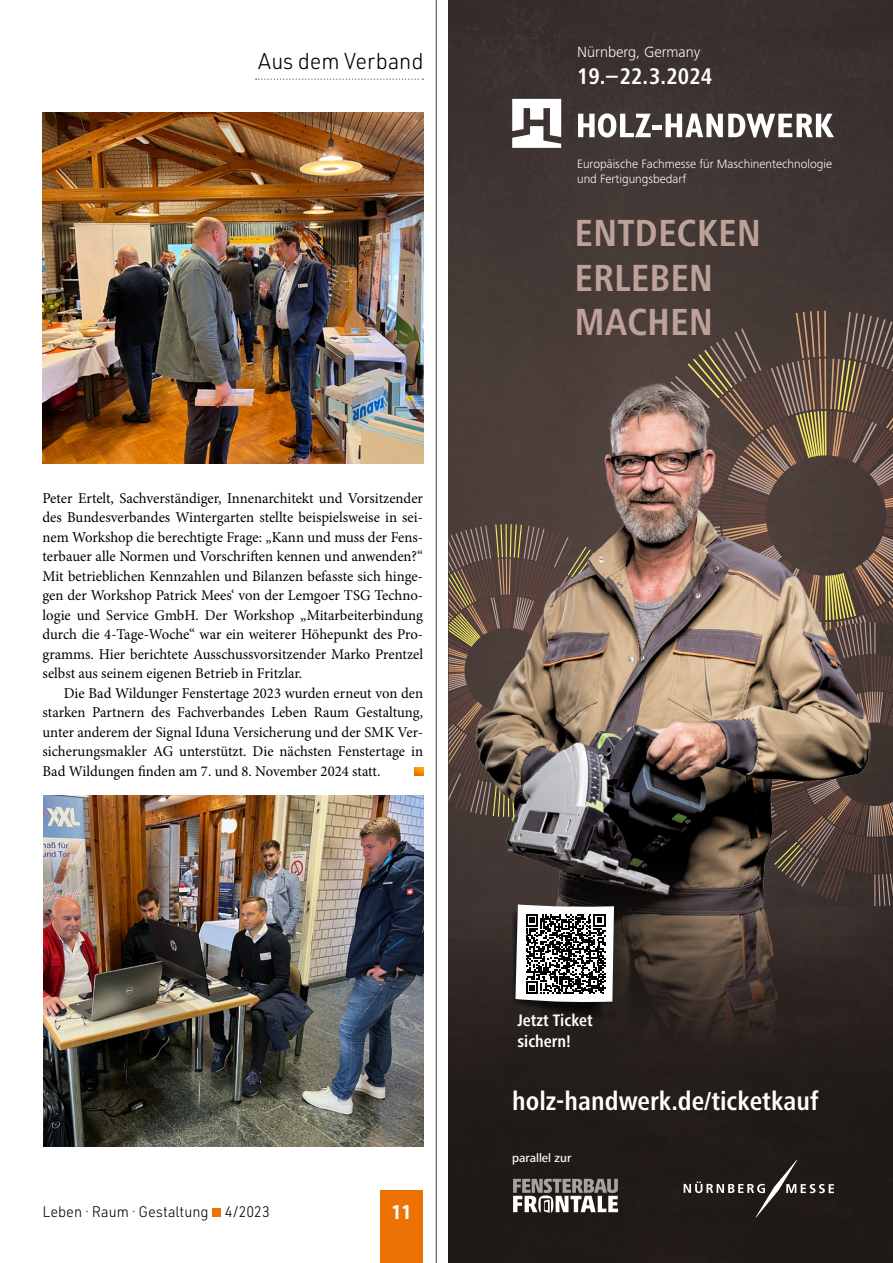
<style>
.page{position:relative;width:893px;height:1263px;background:#fff}
.page>*{position:absolute;margin:0;border:0;box-sizing:border-box;transform-origin:0 0}
.t1{font:700 condensed 39.15px/44.7px "Frutiger Next LTW1 G";color:#bea198}
.t2{font:700 condensed 27px "Frutiger Next LTW1 G";color:#fff}
.t3{font:700 condensed 23.4px "Frutiger Next LTW1 G";color:#fff}
.t4{font:300 22.5px "URWDIN";color:#000;scale:.96 1}
.t5{font:700 19.5px "URWDIN";color:#fff;scale:.96 1}
.t6{font:700 condensed 17.25px/20.7px "Frutiger Next LTW1 G";color:#fff}
.t7{font:300 15.3px "Frutiger Next LTW1 G";color:#fff}
.t8{font:15px/19.5px "Minion Pro";color:#000;text-align:justify}
.t9{font:300 15px "URWDIN";color:#000;scale:.96 1}
.t10{font:300 12.6px/15.3px "Frutiger Next LTW1 G";color:#fff}
.t11{font:500 12.3px "Frutiger Next LTW1 G";color:#fff}
</style>
<div class="page">
<div style="left:212px;top:1208px;width:9px;height:9px;background:#ee7203"></div>
<div style="left:381px;top:1191px;width:42px;height:72px;background:#ee7203"></div>
<svg style="left:256px;top:78px;width:167px;height:2px"></svg>
<div style="left:449px;top:0;width:444px;height:224px;background:#3c3330"></div>
<div style="left:449px;top:224px;width:444px;height:87px;background:#433935"></div>
<div style="left:449px;top:900px;width:444px;height:363px;background:#211b18"></div>
<svg style="left:684px;top:1160px;width:150px;height:57px"></svg>
<svg style="left:513px;top:1179px;width:105px;height:34px"></svg>
<svg style="left:578px;top:113px;width:73px;height:25px"></svg>
<div style="left:652px;top:125px;width:9px;height:5px;background:#fff"></div>
<svg style="left:666px;top:114px;width:168px;height:24px"></svg>
<svg style="left:512px;top:99px;width:49px;height:49px"></svg>
<img style="left:449px;top:311px;width:444px;height:710px">
<hr style="left:436px;top:0;width:1px;height:1263px;background:#3c3c3b">
<img style="left:43px;top:113px;width:380px;height:351px">
<img style="left:43px;top:795px;width:381px;height:351px">
<svg style="left:415px;top:767px;width:8px;height:9px"></svg>
<h3 class="t4" style="left:258px;top:47px;width:174px">Aus dem Verband</h3>
<p class="t8" style="left:43px;top:488px;width:382px">Peter Ertelt, Sachverständiger, Innenarchitekt und Vorsitzender des Bundesverbandes Wintergarten stellte beispielsweise in sei&shy;nem Workshop die berechtigte Frage: „Kann und muss der Fens&shy;terbauer alle Normen und Vorschriften kennen und anwenden?“ Mit betrieblichen Kennzahlen und Bilanzen befasste sich hinge&shy;gen der Workshop Patrick Mees‘ von der Lemgoer TSG Techno&shy;logie und Service GmbH. Der Workshop „Mitarbeiterbindung durch die 4-Tage-Woche“ war ein weiterer Höhepunkt des Pro&shy;gramms. Hier berichtete Ausschussvorsitzender Marko Prentzel selbst aus seinem eigenen Betrieb in Fritzlar.</p>
<p class="t8" style="left:43px;top:683px;width:382px;text-indent:21px">Die Bad Wildunger Fenstertage 2023 wurden erneut von den starken Partnern des Fachverbandes Leben Raum Gestaltung, unter anderem der Signal Iduna Versicherung und der SMK Ver&shy;sicherungsmakler AG unterstützt. Die nächsten Fenstertage in Bad Wildungen finden am 7. und 8. November 2024 statt.</p>
<p class="t7" style="left:577px;top:43px;width:125px">Nürnberg, Germany</p>
<h3 class="t3" style="left:577px;top:63px;width:136px">19.–22.3.2024</h3>
<p class="t10" style="left:577px;top:156px;width:256px">Europäische Fachmesse für Maschinentechnologie und Fertigungsbedarf</p>
<h1 class="t1" style="left:574px;top:210px;width:188px">ENTDECKEN<br>ERLEBEN<br>MACHEN</h1>
<p class="t9" style="left:43px;top:1202px;width:238px">Leben · Raum · Gestaltung 4/2023</p>
<h3 class="t5" style="left:392px;top:1198px;width:23px">11</h3>
<p class="t6" style="left:517px;top:1010px;width:77px">Jetzt Ticket sichern!</p>
<h2 class="t2" style="left:512px;top:1086px;width:308px">holz-handwerk.de/ticketkauf</h2>
<p class="t11" style="left:512px;top:1151px;width:61px">parallel zur</p>
</div>
